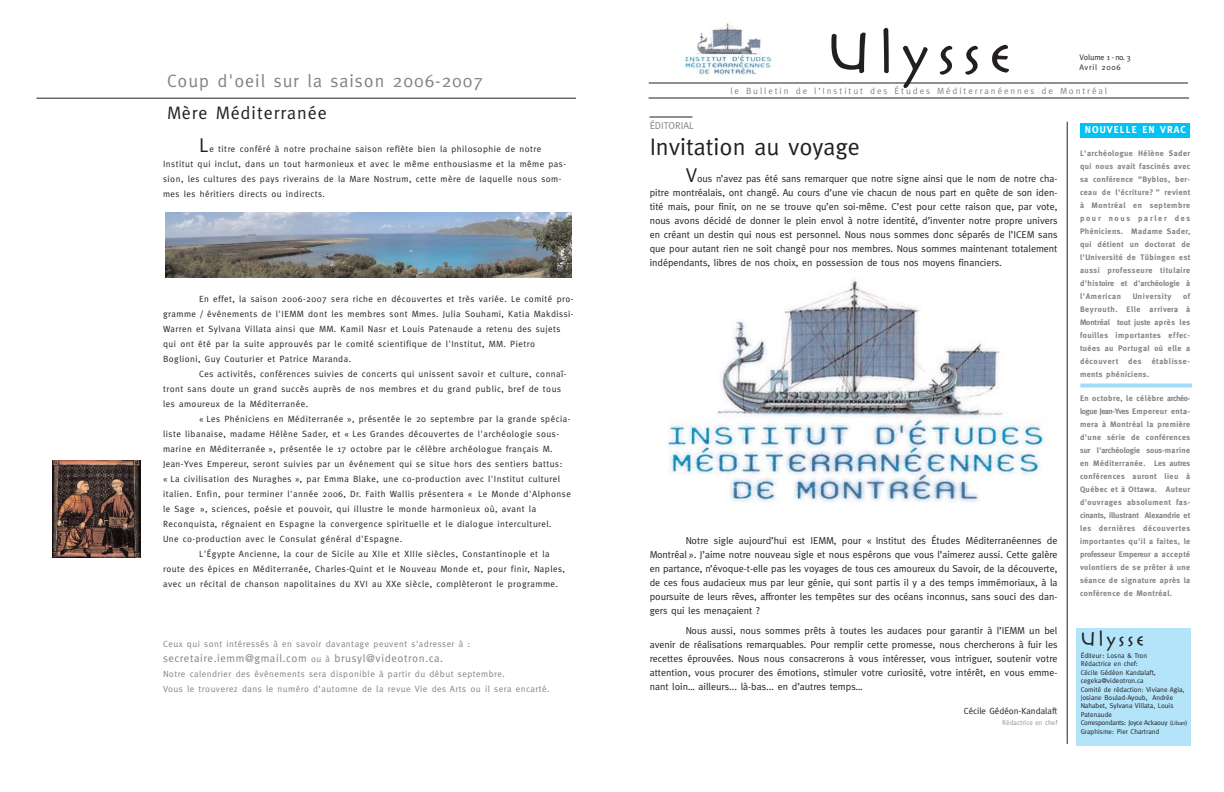
<style>
.page{position:relative;width:1224px;height:792px;background:#fff}
.page>*{position:absolute;margin:0;border:0;box-sizing:border-box;transform-origin:0 0}
.t1{font:70px "Reliq MM Os F 410 450";letter-spacing:.14em;color:#231f20}
.t2{font:24px "Meta";color:#231f20}
.t3{font:24px "Reliq MM Os F 410 450";letter-spacing:.14em;color:#231f20}
.t4{font:20px "Meta";color:#231f20}
.t5{font:18px "Meta";letter-spacing:.055em;color:#808284}
.t6{font:18px "Meta";letter-spacing:.055em;color:#231f20}
.t7{font:11px "Meta";letter-spacing:.055em;color:#808284}
.t8{font:10px/14px "Meta";color:#231f20;text-align:justify}
.t9{font:700 10px "Meta";letter-spacing:.105em;color:#fff}
.t10{font:10px "Meta";color:#808284}
.t11{font:9px/15px "Meta";letter-spacing:.055em;color:#231f20}
.t12{font:9px/15px "Meta";letter-spacing:.055em;color:#808284}
.t13{font:9px "Meta";letter-spacing:.215em;color:#808284}
.t14{font:9px "Meta";color:#231f20}
.t15{font:700 8px/13px "Meta";letter-spacing:.055em;color:#808284;text-align:justify}
.t16{font:8px/9.6px "Meta";letter-spacing:.055em;color:#231f20}
.t17{font:700 8px "Meta";letter-spacing:.075em;color:#808284}
.t18{font:7px/8.4px "Meta";color:#231f20}
.t19{font:7px "Meta";color:#939598}
.s1{font-size:9px}
.s2{font-size:20px}
.s3{font-size:6px}
</style>
<div class="page">
<div style="left:1076px;top:628px;width:114px;height:118px;background:#b4e4fa"></div>
<div style="left:1080px;top:123px;width:110px;height:14px;background:#02c2f3"></div>
<hr style="left:649px;top:82px;width:539px;height:2px;background:#231f20">
<hr style="left:36px;top:98px;width:540px;height:1px;background:#231f20">
<hr style="left:649px;top:98px;width:540px;height:1px;background:#231f20">
<hr style="left:650px;top:116px;width:42px;height:2px;background:#231f20">
<hr style="left:1067px;top:122px;width:1px;height:622px;background:#231f20">
<img style="left:684px;top:23px;width:88px;height:52px">
<img style="left:668px;top:280px;width:377px;height:223px">
<svg style="left:1080px;top:384px;width:112px;height:4px"></svg>
<img style="left:165px;top:212px;width:407px;height:66px">
<img style="left:53px;top:460px;width:88px;height:98px">
<h3 class="t5" style="left:167px;top:75px;width:318px">Coup d'oeil sur la saison 2006-2007</h3>
<h3 class="t6" style="left:167px;top:107px;width:161px">Mère Méditerranée</h3>
<h3 class="t4" style="left:199px;top:138px;width:11px">L</h3>
<p class="t11" style="left:163px;top:143px;width:405px;text-indent:46px">e titre conféré à notre prochaine saison reflète bien la philosophie de notre Institut qui inclut, dans un tout harmonieux et avec le même enthousiasme et la même pas&shy;sion, les cultures des pays riverains de la Mare Nostrum, cette mère de laquelle nous som&shy;mes les héritiers directs ou indirects.</p>
<p class="t11" style="left:199px;top:293px;width:376px">En effet, la saison 2006-2007 sera riche en découvertes et très variée. Le comité pro-</p>
<p class="t11" style="left:163px;top:308px;width:412px">gramme / événements de l'IEMM dont les membres sont Mmes. Julia Souhami, Katia Makdissi-</p>
<p class="t11" style="left:163px;top:323px;width:399px">Warren et Sylvana Villata ainsi que MM. Kamil Nasr et Louis Patenaude a retenu des sujets</p>
<p class="t11" style="left:163px;top:338px;width:374px">qui ont été par la suite approuvés par le comité scientifique de l'Institut, MM. Pietro</p>
<p class="t11" style="left:163px;top:353px;width:190px">Boglioni, Guy Couturier et Patrice Maranda.</p>
<p class="t11" style="left:199px;top:368px;width:369px">Ces activités, conférences suivies de concerts qui unissent savoir et culture, connaî-</p>
<p class="t11" style="left:163px;top:383px;width:399px">tront sans doute un grand succès auprès de nos membres et du grand public, bref de tous</p>
<p class="t11" style="left:163px;top:398px;width:147px">les amoureux de la Méditerranée.</p>
<p class="t11" style="left:199px;top:413px;width:373px">« Les Phéniciens en Méditerranée », présentée le 20 septembre par la grande spécia-</p>
<p class="t11" style="left:163px;top:428px;width:397px">liste libanaise, madame Hélène Sader, et « Les Grandes découvertes de l'archéologie sous-</p>
<p class="t11" style="left:163px;top:443px;width:391px">marine en Méditerranée », présentée le 17 octobre par le célèbre archéologue français M.</p>
<p class="t11" style="left:163px;top:458px;width:401px">Jean-Yves Empereur, seront suivies par un événement qui se situe hors des sentiers battus:</p>
<p class="t11" style="left:163px;top:473px;width:398px">« La civilisation des Nuraghes », par Emma Blake, une co-production avec l'Institut culturel</p>
<p class="t11" style="left:163px;top:488px;width:409px">italien. Enfin, pour terminer l'année 2006, Dr. Faith Wallis présentera « Le Monde d'Alphonse</p>
<p class="t11" style="left:163px;top:503px;width:375px">le Sage », sciences, poésie et pouvoir, qui illustre le monde harmonieux où, avant la</p>
<p class="t11" style="left:163px;top:518px;width:390px">Reconquista, régnaient en Espagne la convergence spirituelle et le dialogue interculturel.</p>
<p class="t11" style="left:163px;top:533px;width:241px">Une co-production avec le Consulat général d'Espagne.</p>
<p class="t11" style="left:199px;top:548px;width:352px">L'Égypte Ancienne, la cour de Sicile au XIIe et XIIIe siècles, Constantinople et la</p>
<p class="t11" style="left:163px;top:563px;width:403px">route des épices en Méditerranée, Charles-Quint et le Nouveau Monde et, pour finir, Naples,</p>
<p class="t11" style="left:163px;top:578px;width:396px">avec un récital de chanson napolitaines du XVI au XXe siècle, complèteront le programme.</p>
<p class="t12" style="left:163px;top:638px;width:309px">Ceux qui sont intéressés à en savoir davantage peuvent s'adresser à :</p>
<p class="t7" style="left:163px;top:654px;width:282px">secretaire.iemm@gmail.com <span class="s1">ou à</span> brusyl@videotron.ca.</p>
<p class="t12" style="left:163px;top:668px;width:388px">Notre calendrier des événements sera disponible à partir du début septembre.<br>Vous le trouverez dans le numéro d’automne de la revue Vie des Arts ou il sera encarté.</p>
<h1 class="t1" style="left:827px;top:5px;width:184px">Ulysse</h1>
<p class="t16" style="left:1080px;top:53px;width:53px">Volume 1 - no. 3<br>Avril 2006</p>
<p class="t13" style="left:730px;top:87px;width:378px">le Bulletin de l’Institut des Études Méditerranéennes de Montréal</p>
<p class="t10" style="left:650px;top:121px;width:46px">ÉDITORIAL</p>
<h2 class="t2" style="left:650px;top:138px;width:212px">Invitation au voyage</h2>
<p class="t8" style="left:650px;top:172px;width:409px;text-indent:36px"><span class="s2">V</span>ous n’avez pas été sans remarquer que notre signe ainsi que le nom de notre cha&shy;pitre montréalais, ont changé. Au cours d’une vie chacun de nous part en quête de son iden&shy;tité mais, pour finir, on ne se trouve qu’en soi-même. C’est pour cette raison que, par vote, nous avons décidé de donner le plein envol à notre identité, d’inventer notre propre univers en créant un destin qui nous est personnel. Nous nous sommes donc séparés de l’ICEM sans que pour autant rien ne soit changé pour nos membres. Nous sommes maintenant totalement indépendants, libres de nos choix, en possession de tous nos moyens financiers.</p>
<p class="t8" style="left:650px;top:534px;width:409px;text-indent:36px">Notre sigle aujourd’hui est IEMM, pour « Institut des Études Méditerranéennes de Montréal ». J’aime notre nouveau sigle et nous espérons que vous l’aimerez aussi. Cette galère en partance, n’évoque-t-elle pas les voyages de tous ces amoureux du Savoir, de la découverte, de ces fous audacieux mus par leur génie, qui sont partis il y a des temps immémoriaux, à la poursuite de leurs rêves, affronter les tempêtes sur des océans inconnus, sans souci des dan&shy;gers qui les menaçaient ?</p>
<p class="t8" style="left:650px;top:624px;width:409px;text-indent:36px">Nous aussi, nous sommes prêts à toutes les audaces pour garantir à l’IEMM un bel avenir de réalisations remarquables. Pour remplir cette promesse, nous chercherons à fuir les recettes éprouvées. Nous nous consacrerons à vous intéresser, vous intriguer, soutenir votre attention, vous procurer des émotions, stimuler votre curiosité, votre intérêt, en vous emme&shy;nant loin… ailleurs... là-bas... en d’autres temps…</p>
<p class="t14" style="left:964px;top:707px;width:95px">Cécile Gédéon-Kandalaft</p>
<p class="t19" style="left:1002px;top:720px;width:57px">Rédactrice en chef</p>
<p class="t9" style="left:1085px;top:125px;width:103px">NOUVELLE EN VRAC</p>
<p class="t15" style="left:1080px;top:147px;width:112px">L'archéologue Hélène Sader qui nous avait fascinés avec sa conférence “Byblos, ber&shy;ceau de l'écriture? ” revient à Montréal en septembre pour nous parler des Phéniciens. Madame Sader, qui détient un doctorat de l'Université de Tübingen est aussi professeure titulaire d'histoire et d'archéologie à l'American</p>
<p class="t15" style="left:1080px;top:290px;width:112px;text-indent:103px">of Beyrouth. Elle arrivera à Montréal tout juste après les fouilles importantes effec&shy;tuées au Portugal où elle a découvert</p>
<p class="t17" style="left:1133px;top:292px;width:40px">University</p>
<p class="t15" style="left:1128px;top:355px;width:15px">des</p>
<p class="t17" style="left:1152px;top:357px;width:40px">établisse-</p>
<p class="t15" style="left:1080px;top:368px;width:71px">ments phéniciens.</p>
<p class="t15" style="left:1080px;top:392px;width:112px">En octobre, le célèbre archéo&shy;logue Jean-Yves Empereur enta&shy;mera à Montréal la première d'une série de conférences sur l'archéologie sous-marine en Méditerranée. Les autres conférences auront lieu à Québec et à Ottawa. Auteur d'ouvrages absolument fas&shy;cinants, illustrant Alexandrie et les dernières découvertes importantes qu'il a faites, le professeur Empereur a accepté volontiers de se prêter à une séance de signature après la conférence de Montréal.</p>
<h2 class="t3" style="left:1081px;top:623px;width:64px">Ulysse</h2>
<p class="t18" style="left:1081px;top:652px;width:108px">Éditeur: Losna &amp; Tron<br>Rédactrice en chef:<br>Cécile Gédéon Kandalaft, cegeka@videotron.ca<br>Comité de rédaction: Viviane Agia,<br>Josiane Boulad-Ayoub, Andrée<br>Nahabet, Sylvana Villata, Louis<br>Patenaude<br>Correspondants: Joyce Ackaouy <span class="s3">(Liban)<br></span>Graphisme: Pier Chartrand</p>
</div>
